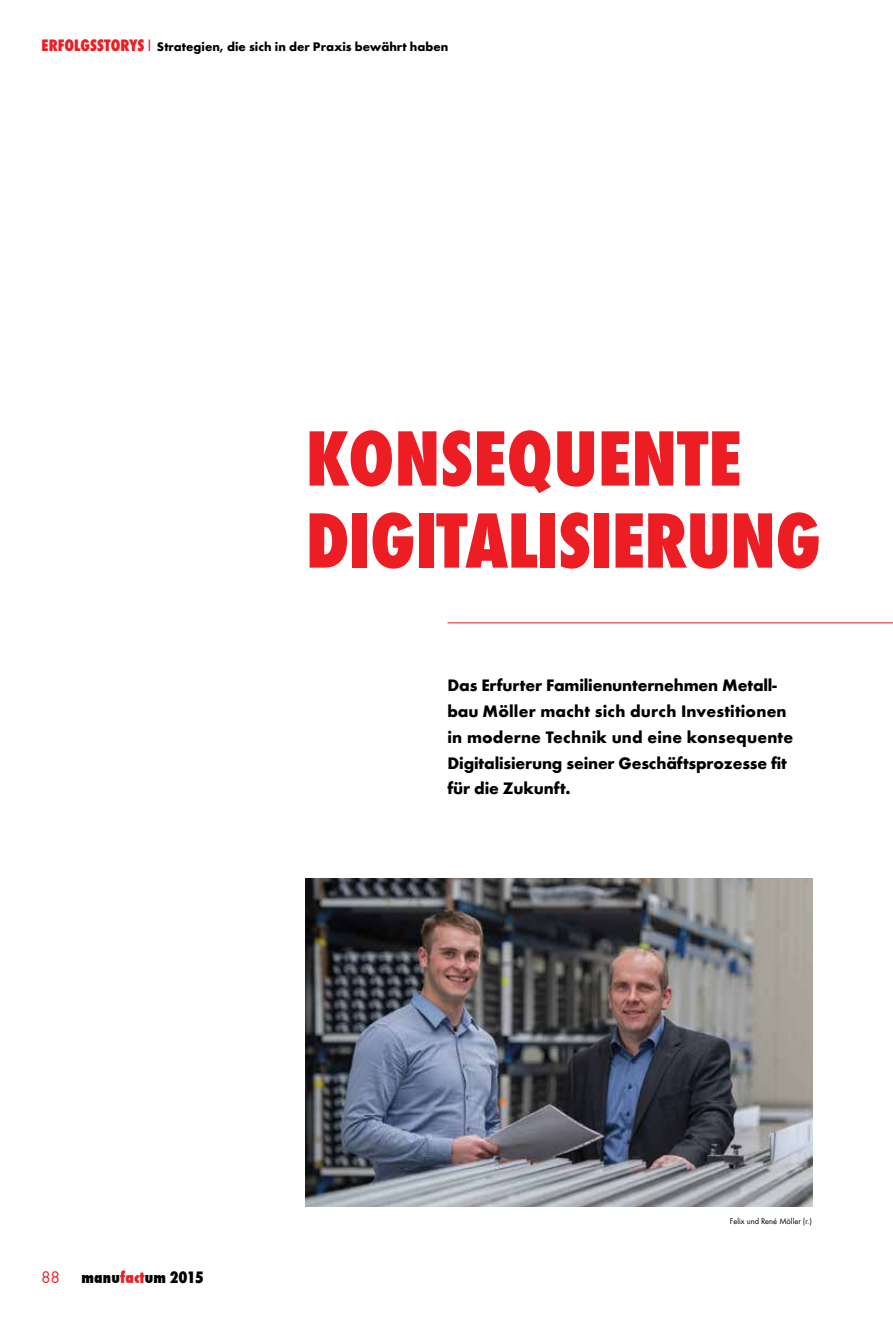
<style>
.page{position:relative;width:893px;height:1327px;background:#fff}
.page>*{position:absolute;margin:0;border:0;box-sizing:border-box;transform-origin:0 0}
.t1{font:800 condensed 81.45px/82.1px "Wuerth";color:#ed1d24}
.t2{font:700 17.1px/25.8px "Wuerth";letter-spacing:-.01em;color:#000}
.t3{font:800 condensed 17.1px "Wuerth";letter-spacing:.01em;color:#000}
.t4{font:17.1px "Wuerth";color:#ed1d24}
.t5{font:700 12.9px "Wuerth";color:#000}
.t6{font:8.55px "Wuerth";color:#000}
.s1{font-weight:800;font-stretch:condensed;font-size:17.1px;color:#ed1d24}
.s2{font-weight:400;font-size:17.1px;color:#ed1d24}
.s3{color:#ed1d24}
</style>
<div class="page">
<hr style="left:447px;top:622px;width:446px;height:1px;background:#ed1d24">
<img style="left:306px;top:878px;width:506px;height:328px">
<p class="t5" style="left:42px;top:37px;width:408px"><span class="s1">ERFOLGSSTORYS</span> <span class="s2">I</span> Strategien, die sich in der Praxis bewährt haben</p>
<h1 class="t1" style="left:305px;top:373px;width:456px">WISSEN<br>WILL WACHSEN</h1>
<h1 class="t1" style="left:306px;top:412px;width:517px">KONSEQUENTE<br>DIGITALISIERUNG</h1>
<p class="t2" style="left:447px;top:671px;width:347px">Das Erfurter Familienunternehmen Metall&shy;bau Möller macht sich durch Investitionen in moderne Technik und eine konsequente Digitalisierung seiner Geschäftsprozesse fit für die Zukunft.</p>
<p class="t4" style="left:41px;top:1265px;width:20px">88</p>
<p class="t3" style="left:82px;top:1265px;width:124px">manu<span class="s3">fact</span>um 2015</p>
<p class="t6" style="left:730px;top:1215px;width:84px">Felix und René Möller (r.)</p>
</div>
